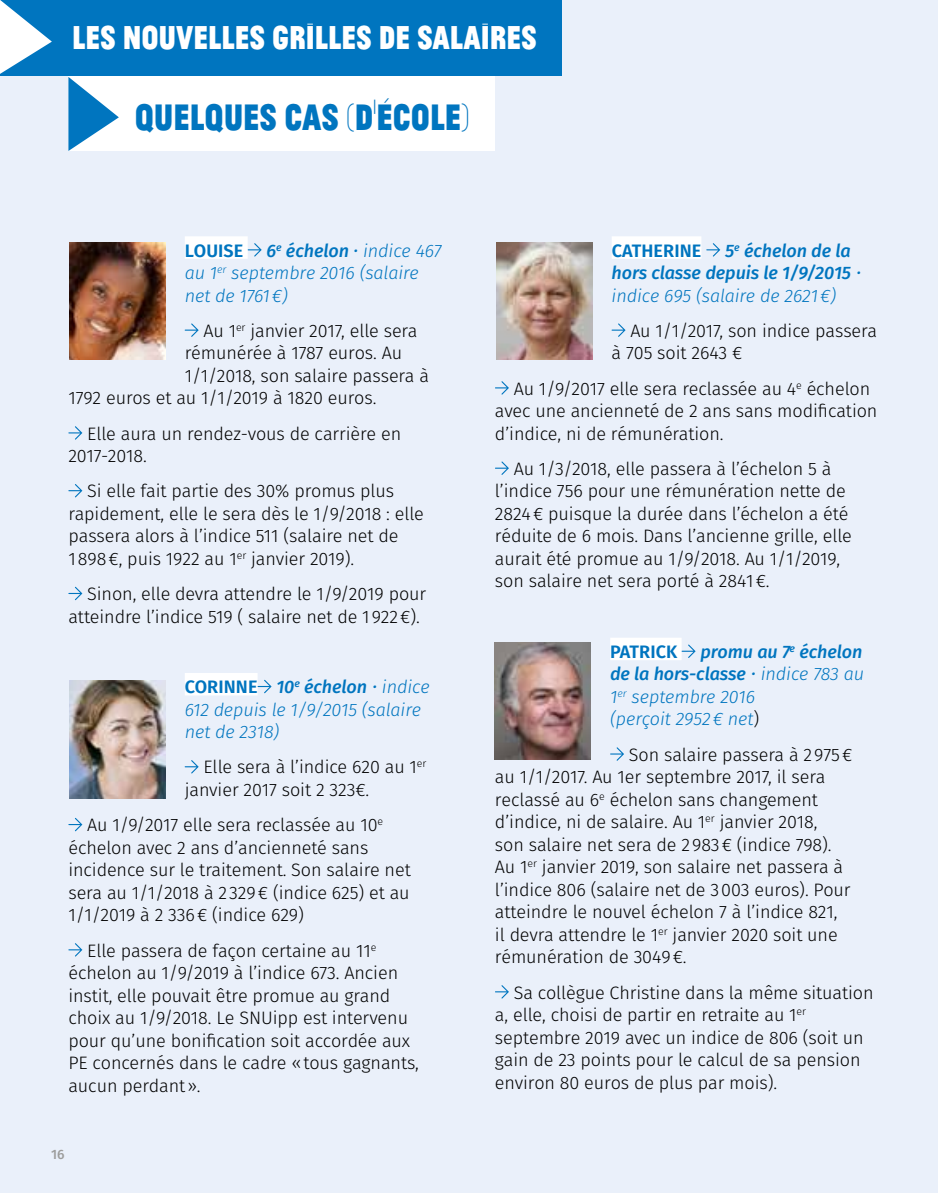
<style>
.page{position:relative;width:938px;height:1193px;background:#eaf0fa}
.page>*{position:absolute;margin:0;border:0;box-sizing:border-box;transform-origin:0 0}
.t1{font:100 38.48px "Jean Luc";color:#0075bf}
.t2{font:100 34.65px "Jean Luc";color:#fff}
.t3{font:300 18px/22.5px "Fira Sans";letter-spacing:-.005em;color:#000}
.t4{font:italic 300 18px/22.5px "Fira Sans";letter-spacing:-.005em;color:#0075bf}
.t5{font:italic 500 18px/22.5px "Fira Sans";letter-spacing:-.005em;color:#0075bf}
.t6{font:600 18px "Fira Sans";letter-spacing:.005em;color:#0075bf}
.t7{font:500 13.5px "Fira Sans";color:#9d9d9c}
.s1{font-weight:500}
.s2{font-weight:600;font-style:normal}
.s3{font-weight:300}
.s4{font-style:normal;color:#000}
</style>
<div class="page">
<div style="left:185px;top:236px;width:63px;height:23px;background:#fff"></div>
<div style="left:185px;top:673px;width:72px;height:22px;background:#fff"></div>
<svg style="left:248px;top:243px;width:14px;height:13px"></svg>
<svg style="left:185px;top:323px;width:14px;height:14px"></svg>
<svg style="left:68px;top:426px;width:14px;height:14px"></svg>
<svg style="left:68px;top:484px;width:14px;height:13px"></svg>
<svg style="left:68px;top:587px;width:14px;height:13px"></svg>
<svg style="left:257px;top:680px;width:14px;height:13px"></svg>
<svg style="left:185px;top:760px;width:14px;height:13px"></svg>
<svg style="left:68px;top:818px;width:14px;height:13px"></svg>
<svg style="left:68px;top:943px;width:14px;height:13px"></svg>
<div style="left:0;top:0;width:561px;height:75px;background:#0075bf"></div>
<svg style="left:0;top:0;width:52px;height:74px"></svg>
<div style="left:68px;top:77px;width:427px;height:74px;background:#fff"></div>
<svg style="left:68px;top:77px;width:51px;height:74px"></svg>
<div style="left:611px;top:236px;width:90px;height:23px;background:#fff"></div>
<div style="left:610px;top:638px;width:71px;height:22px;background:#fff"></div>
<svg style="left:706px;top:243px;width:14px;height:13px"></svg>
<svg style="left:611px;top:323px;width:14px;height:14px"></svg>
<svg style="left:495px;top:381px;width:14px;height:14px"></svg>
<svg style="left:495px;top:461px;width:14px;height:14px"></svg>
<svg style="left:681px;top:644px;width:14px;height:14px"></svg>
<svg style="left:610px;top:747px;width:14px;height:14px"></svg>
<svg style="left:495px;top:985px;width:14px;height:13px"></svg>
<img style="left:70px;top:242px;width:95px;height:118px">
<img style="left:496px;top:242px;width:96px;height:118px">
<img style="left:70px;top:681px;width:95px;height:117px">
<img style="left:495px;top:642px;width:96px;height:117px">
<h2 class="t2" style="left:72px;top:14px;width:466px">LES NOUVELLES GRILLES DE SALAIRES</h2>
<h1 class="t1" style="left:135px;top:91px;width:336px">QUELQUES CAS (D’ÉCOLE)</h1>
<p class="t4" style="left:185px;top:239px;width:258px;text-indent:82px"><span class="s1">6</span><sup>e</sup> <span class="s1">échelon</span> • indice 467 au 1<sup>er</sup> septembre 2016 (salaire net de 1761€)</p>
<p class="t3" style="left:203px;top:319px;width:215px">Au 1<sup>er</sup> janvier 2017, elle sera</p>
<p class="t3" style="left:185px;top:342px;width:219px">rémunérée à 1787 euros. Au</p>
<p class="t3" style="left:185px;top:364px;width:246px">1/1/2018, son salaire passera à</p>
<p class="t3" style="left:68px;top:387px;width:309px">1792 euros et au 1/1/2019 à 1820 euros.</p>
<p class="t3" style="left:68px;top:422px;width:334px;text-indent:19px">Elle aura un rendez-vous de carrière en<br>2017-2018.</p>
<p class="t3" style="left:68px;top:480px;width:357px;text-indent:19px">Si elle fait partie des 30% promus plus rapidement, elle le sera dès le 1/9/2018 : elle passera alors à l’indice 511 (salaire net de 1898€, puis 1922 au 1<sup>er</sup> janvier 2019).</p>
<p class="t3" style="left:68px;top:582px;width:359px;text-indent:19px">Sinon, elle devra attendre le 1/9/2019 pour atteindre l’indice 519 ( salaire net de 1922€).</p>
<p class="t6" style="left:185px;top:238px;width:60px">LOUISE</p>
<p class="t4" style="left:185px;top:675px;width:246px"><span class="s2">CORINNE</span> <span class="s1">10</span><sup>e</sup> <span class="s1">échelon</span> • indice<br>612 depuis le 1/9/2015 (salaire net de 2318)</p>
<p class="t3" style="left:185px;top:756px;width:243px;text-indent:19px">Elle sera à l’indice 620 au 1<sup>er </sup>janvier 2017 soit 2 323€.</p>
<p class="t3" style="left:68px;top:813px;width:344px;text-indent:19px">Au 1/9/2017 elle sera reclassée au 10<sup>e </sup>échelon avec 2 ans d’ancienneté sans incidence sur le traitement. Son salaire net sera au 1/1/2018 à 2329€ (indice 625) et au 1/1/2019 à 2 336€ (indice 629)</p>
<p class="t3" style="left:68px;top:939px;width:352px;text-indent:19px">Elle passera de façon certaine au 11<sup>e </sup>échelon au 1/9/2019 à l’indice 673. Ancien instit, elle pouvait être promue au grand choix au 1/9/2018. Le SNUipp est intervenu pour qu’une bonification soit accordée aux PE concernés dans le cadre «tous gagnants, aucun perdant».</p>
<p class="t7" style="left:51px;top:1144px;width:15px">16</p>
<p class="t5" style="left:611px;top:239px;width:251px;text-indent:114px">5<sup>e</sup> échelon de la hors classe depuis le 1/9/2015 <span class="s3">• indice 695 (salaire de 2621€)</span></p>
<p class="t3" style="left:611px;top:319px;width:267px;text-indent:19px">Au 1/1/2017, son indice passera à 705 soit 2643 €</p>
<p class="t3" style="left:495px;top:377px;width:384px;text-indent:19px">Au 1/9/2017 elle sera reclassée au 4<sup>e</sup> échelon avec une ancienneté de 2 ans sans modification d’indice, ni de rémunération.</p>
<p class="t3" style="left:495px;top:457px;width:358px;text-indent:19px">Au 1/3/2018, elle passera à l’échelon 5 à l’indice 756 pour une rémunération nette de 2824€ puisque la durée dans l’échelon a été réduite de 6 mois. Dans l’ancienne grille, elle aurait été promue au 1/9/2018. Au 1/1/2019, son salaire net sera porté à 2841€.</p>
<p class="t6" style="left:611px;top:238px;width:91px">CATHERINE</p>
<p class="t4" style="left:610px;top:640px;width:255px;text-indent:90px"><span class="s1">promu au 7</span><sup>e</sup> <span class="s1">échelon de la hors-classe</span> • indice 783 au<br>1<sup>er</sup> septembre 2016<br>(perçoit 2952€ net<span class="s4">)</span></p>
<p class="t3" style="left:495px;top:743px;width:359px;text-indent:134px">Son salaire passera à 2975€ au 1/1/2017. Au 1er septembre 2017, il sera reclassé au 6<sup>e</sup> échelon sans changement d’indice, ni de salaire. Au 1<sup>er</sup> janvier 2018,<br>son salaire net sera de 2983€ (indice 798).<br>Au 1<sup>er</sup> janvier 2019, son salaire net passera à l’indice 806 (salaire net de 3003 euros). Pour atteindre le nouvel échelon 7 à l’indice 821,<br>il devra attendre le 1<sup>er</sup> janvier 2020 soit une rémunération de 3049€.</p>
<p class="t3" style="left:495px;top:981px;width:380px;text-indent:19px">Sa collègue Christine dans la même situation a, elle, choisi de partir en retraite au 1<sup>er </sup>septembre 2019 avec un indice de 806 (soit un gain de 23 points pour le calcul de sa pension environ 80 euros de plus par mois).</p>
<p class="t6" style="left:610px;top:639px;width:69px">PATRICK</p>
</div>
